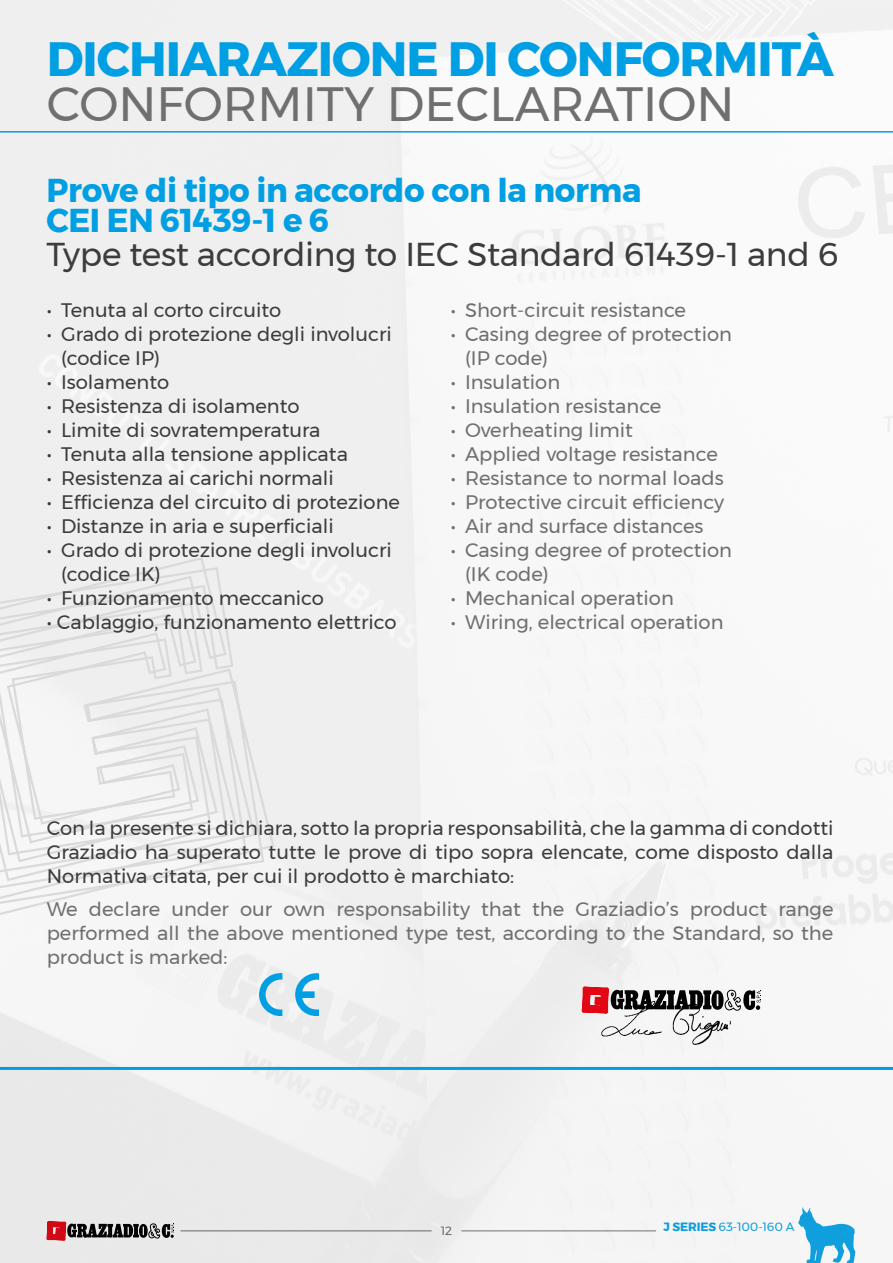
<style>
.page{position:relative;width:893px;height:1263px;background:#fff}
.page>*{position:absolute;margin:0;border:0;box-sizing:border-box;transform-origin:0 0}
.t1{font:700 48px "Montserrat";letter-spacing:-.02em;color:#009fe3}
.t2{font:48px "Montserrat";color:#706f6f}
.t3{font:700 33px/30px "Montserrat";letter-spacing:-.01em;color:#009fe3}
.t4{font:33px "Montserrat";letter-spacing:-.01em;color:#3c3c3b}
.t5{font:19.5px/24px "Montserrat";color:#3c3c3b}
.t6{font:19.5px/24px "Montserrat";color:#706f6f}
.t7{font:12px "Montserrat";letter-spacing:-.01em;color:#009fe3}
.t8{font:12px "Montserrat";color:#706f6f}
.s1{font-weight:700}
</style>
<div class="page">
<img style="left:0;top:0;width:893px;height:1263px">
<svg style="left:0;top:556px;width:276px;height:364px"></svg>
<hr style="left:0;top:1067px;width:893px;height:3px;background:#009fe3">
<hr style="left:0;top:131px;width:893px;height:2px;background:#009fe3">
<img style="left:259px;top:973px;width:59px;height:43px">
<svg style="left:582px;top:986px;width:179px;height:28px"></svg>
<img style="left:596px;top:996px;width:140px;height:53px">
<h1 class="t1" style="left:47px;top:21px;width:788px">DICHIARAZIONE DI CONFORMITÀ</h1>
<h1 class="t2" style="left:47px;top:67px;width:689px">CONFORMITY DECLARATION</h1>
<h2 class="t3" style="left:46px;top:175px;width:597px">Prove di tipo in accordo con la norma<br>CEI EN 61439-1 e 6</h2>
<h2 class="t4" style="left:46px;top:229px;width:794px">Type test according to IEC Standard 61439-1 and 6</h2>
<p class="t5" style="left:47px;top:297px;width:236px">• Tenuta al corto circuito</p>
<p class="t5" style="left:61px;top:321px;width:332px;text-indent:-14px">• Grado di protezione degli involucri (codice IP)</p>
<p class="t5" style="left:47px;top:369px;width:124px">• Isolamento</p>
<p class="t5" style="left:47px;top:393px;width:254px">• Resistenza di isolamento</p>
<p class="t5" style="left:47px;top:417px;width:275px">• Limite di sovratemperatura</p>
<p class="t5" style="left:47px;top:441px;width:303px">• Tenuta alla tensione applicata</p>
<p class="t5" style="left:47px;top:465px;width:289px">• Resistenza ai carichi normali</p>
<p class="t5" style="left:47px;top:489px;width:355px">• Efficienza del circuito di protezione</p>
<p class="t5" style="left:47px;top:513px;width:289px">• Distanze in aria e superficiali</p>
<p class="t5" style="left:61px;top:537px;width:332px;text-indent:-14px">• Grado di protezione degli involucri (codice IK)</p>
<p class="t5" style="left:47px;top:585px;width:279px">• Funzionamento meccanico</p>
<p class="t5" style="left:47px;top:609px;width:351px">• Cablaggio, funzionamento elettrico</p>
<p class="t6" style="left:451px;top:297px;width:237px">• Short-circuit resistance</p>
<p class="t6" style="left:465px;top:321px;width:268px;text-indent:-14px">• Casing degree of protection (IP code)</p>
<p class="t6" style="left:451px;top:369px;width:111px">• Insulation</p>
<p class="t6" style="left:451px;top:393px;width:212px">• Insulation resistance</p>
<p class="t6" style="left:451px;top:417px;width:184px">• Overheating limit</p>
<p class="t6" style="left:451px;top:441px;width:269px">• Applied voltage resistance</p>
<p class="t6" style="left:451px;top:465px;width:274px">• Resistance to normal loads</p>
<p class="t6" style="left:451px;top:489px;width:275px">• Protective circuit efficiency</p>
<p class="t6" style="left:451px;top:513px;width:254px">• Air and surface distances</p>
<p class="t6" style="left:465px;top:537px;width:268px;text-indent:-14px">• Casing degree of protection (IK code)</p>
<p class="t6" style="left:451px;top:585px;width:225px">• Mechanical operation</p>
<p class="t6" style="left:451px;top:610px;width:274px">• Wiring, electrical operation</p>
<p class="t5" style="left:47px;top:816px;width:788px;text-align:justify">Con la presente si dichiara, sotto la propria responsabilità, che la gamma di condotti Graziadio ha superato tutte le prove di tipo sopra elencate, come disposto dalla Normativa citata, per cui il prodotto è marchiato:</p>
<p class="t6" style="left:47px;top:897px;width:788px;text-align:justify">We declare under our own responsability that the Graziadio’s product range performed all the above mentioned type test, according to the Standard, so the product is marked:</p>
<p class="t8" style="left:441px;top:1221px;width:13px">12</p>
<p class="t7" style="left:664px;top:1217px;width:133px"><span class="s1">J SERIES</span> 63-100-160 A</p>
</div>
